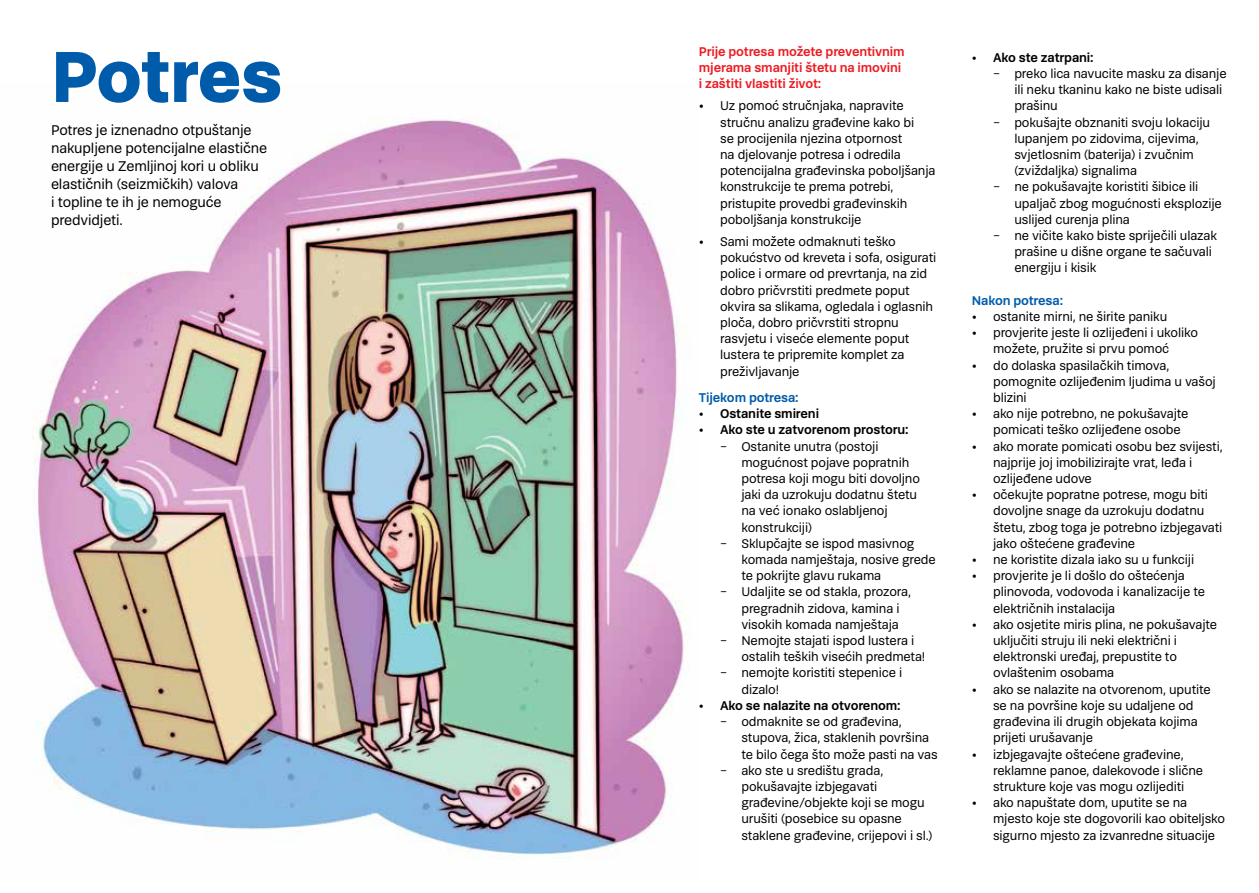
<style>
.page{position:relative;width:1259px;height:893px;background:#fff}
.page>*{position:absolute;margin:0;border:0;box-sizing:border-box;transform-origin:0 0}
.t1{font:76.95px "Brenner Sans Std Bld";letter-spacing:-.015em;color:#005baa}
.t2{font:15px/18px "Brenner Sans Std";letter-spacing:-.01em;color:#000}
.t3{font:13.5px/16.2px "Brenner Sans Std";letter-spacing:-.01em;color:#000}
.t4{font:500 13.5px "Brenner Sans Std";letter-spacing:-.01em;color:#000}
.t5{font:500 13.5px/16.2px "Brenner Sans Std";letter-spacing:-.01em;color:#ed1d24}
.t6{font:500 13.5px "Brenner Sans Std";letter-spacing:-.01em;color:#005baa}
</style>
<div class="page">
<img style="left:33px;top:117px;width:655px;height:742px">
<h1 class="t1" style="left:51px;top:26px;width:233px">Potres</h1>
<p class="t2" style="left:51px;top:121px;width:218px">Potres je iznenadno otpuštanje nakupljene potencijalne elastične energije u Zemljinoj kori u obliku elastičnih (seizmičkih) valova<br>i topline te ih je nemoguće predvidjeti.</p>
<p class="t5" style="left:699px;top:43px;width:207px">Prije potresa možete preventivnim mjerama smanjiti štetu na imovini i zaštiti vlastiti život:</p>
<p class="t3" style="left:720px;top:97px;width:217px;text-indent:-21px">• Uz pomoć stručnjaka, napravite stručnu analizu građevine kako bi<br>se procijenila njezina otpornost<br>na djelovanje potresa i odredila potencijalna građevinska poboljšanja konstrukcije te prema potrebi, pristupite provedbi građevinskih poboljšanja konstrukcije</p>
<p class="t3" style="left:720px;top:233px;width:218px;text-indent:-21px">• Sami možete odmaknuti teško pokućstvo od kreveta i sofa, osigurati police i ormare od prevrtanja, na zid dobro pričvrstiti predmete poput okvira sa slikama, ogledala i oglasnih ploča, dobro pričvrstiti stropnu rasvjetu i viseće elemente poput lustera te pripremite komplet za preživljavanje</p>
<p class="t6" style="left:699px;top:389px;width:101px">Tijekom potresa:</p>
<p class="t4" style="left:699px;top:405px;width:122px">• Ostanite smireni</p>
<p class="t4" style="left:699px;top:421px;width:211px">• Ako ste u zatvorenom prostoru:</p>
<p class="t3" style="left:720px;top:438px;width:160px">− Ostanite unutra (postoji</p>
<p class="t3" style="left:741px;top:454px;width:169px">mogućnost pojave popratnih</p>
<p class="t3" style="left:741px;top:470px;width:180px">potresa koji mogu biti dovoljno</p>
<p class="t3" style="left:741px;top:486px;width:177px">jaki da uzrokuju dodatnu štetu</p>
<p class="t3" style="left:741px;top:502px;width:148px">na već ionako oslabljenoj</p>
<p class="t3" style="left:741px;top:519px;width:72px">konstrukciji)</p>
<p class="t3" style="left:720px;top:535px;width:196px">− Sklupčajte se ispod masivnog</p>
<p class="t3" style="left:741px;top:551px;width:196px">komada namještaja, nosive grede</p>
<p class="t3" style="left:741px;top:567px;width:141px">te pokrijte glavu rukama</p>
<p class="t3" style="left:720px;top:583px;width:192px">− Udaljite se od stakla, prozora,</p>
<p class="t3" style="left:741px;top:600px;width:160px">pregradnih zidova, kamina i</p>
<p class="t3" style="left:741px;top:616px;width:159px">visokih komada namještaja</p>
<p class="t3" style="left:720px;top:632px;width:196px">− Nemojte stajati ispod lustera i</p>
<p class="t3" style="left:741px;top:648px;width:185px">ostalih teških visećih predmeta!</p>
<p class="t3" style="left:720px;top:664px;width:183px">− nemojte koristiti stepenice i</p>
<p class="t3" style="left:741px;top:681px;width:39px">dizalo!</p>
<p class="t4" style="left:699px;top:697px;width:203px">• Ako se nalazite na otvorenom:</p>
<p class="t3" style="left:720px;top:713px;width:183px">− odmaknite se od građevina,</p>
<p class="t3" style="left:741px;top:729px;width:189px">stupova, žica, staklenih površina</p>
<p class="t3" style="left:741px;top:745px;width:198px">te bilo čega što može pasti na vas</p>
<p class="t3" style="left:720px;top:762px;width:165px">− ako ste u središtu grada,</p>
<p class="t3" style="left:741px;top:778px;width:137px">pokušavajte izbjegavati</p>
<p class="t3" style="left:741px;top:794px;width:185px">građevine/objekte koji se mogu</p>
<p class="t3" style="left:741px;top:810px;width:162px">urušiti (posebice su opasne</p>
<p class="t3" style="left:741px;top:826px;width:193px">staklene građevine, crijepovi i sl.)</p>
<p class="t4" style="left:972px;top:49px;width:123px">• Ako ste zatrpani:</p>
<p class="t3" style="left:993px;top:65px;width:235px">− preko lica navucite masku za disanje</p>
<p class="t3" style="left:1014px;top:81px;width:209px">ili neku tkaninu kako ne biste udisali</p>
<p class="t3" style="left:1014px;top:97px;width:45px">prašinu</p>
<p class="t3" style="left:993px;top:114px;width:219px">− pokušajte obznaniti svoju lokaciju</p>
<p class="t3" style="left:1014px;top:130px;width:186px">lupanjem po zidovima, cijevima,</p>
<p class="t3" style="left:1014px;top:146px;width:181px">svjetlosnim (baterija) i zvučnim</p>
<p class="t3" style="left:1014px;top:162px;width:124px">(zviždaljka) signalima</p>
<p class="t3" style="left:993px;top:178px;width:207px">− ne pokušavajte koristiti šibice ili</p>
<p class="t3" style="left:1014px;top:195px;width:209px">upaljač zbog mogućnosti eksplozije</p>
<p class="t3" style="left:1014px;top:211px;width:117px">uslijed curenja plina</p>
<p class="t3" style="left:993px;top:227px;width:225px">− ne vičite kako biste spriječili ulazak</p>
<p class="t3" style="left:1014px;top:243px;width:199px">prašine u dišne organe te sačuvali</p>
<p class="t3" style="left:1014px;top:259px;width:84px">energiju i kisik</p>
<p class="t6" style="left:972px;top:292px;width:93px">Nakon potresa:</p>
<p class="t3" style="left:972px;top:308px;width:197px">• ostanite mirni, ne širite paniku</p>
<p class="t3" style="left:972px;top:324px;width:228px;text-align:center">• provjerite jeste li ozlijeđeni i ukoliko možete, pružite si prvu pomoć</p>
<p class="t3" style="left:993px;top:357px;width:224px;text-indent:-21px">• do dolaska spasilačkih timova, pomognite ozlijeđenim ljudima u vašoj blizini</p>
<p class="t3" style="left:993px;top:405px;width:197px;text-indent:-21px">• ako nije potrebno, ne pokušavajte pomicati teško ozlijeđene osobe</p>
<p class="t3" style="left:993px;top:438px;width:231px;text-indent:-21px">• ako morate pomicati osobu bez svijesti, najprije joj imobilizirajte vrat, leđa i ozlijeđene udove</p>
<p class="t3" style="left:993px;top:486px;width:231px;text-indent:-21px">• očekujte popratne potrese, mogu biti dovoljne snage da uzrokuju dodatnu štetu, zbog toga je potrebno izbjegavati jako oštećene građevine</p>
<p class="t3" style="left:972px;top:551px;width:224px">• ne koristite dizala iako su u funkciji</p>
<p class="t3" style="left:993px;top:567px;width:213px;text-indent:-21px">• provjerite je li došlo do oštećenja plinovoda, vodovoda i kanalizacije te električnih instalacija</p>
<p class="t3" style="left:993px;top:616px;width:226px;text-indent:-21px">• ako osjetite miris plina, ne pokušavajte uključiti struju ili neki električni i elektronski uređaj, prepustite to ovlaštenim osobama</p>
<p class="t3" style="left:993px;top:681px;width:219px;text-indent:-21px">• ako se nalazite na otvorenom, uputite se na površine koje su udaljene od građevina ili drugih objekata kojima prijeti urušavanje</p>
<p class="t3" style="left:993px;top:745px;width:212px;text-indent:-21px">• izbjegavajte oštećene građevine, reklamne panoe, dalekovode i slične strukture koje vas mogu ozlijediti</p>
<p class="t3" style="left:993px;top:794px;width:234px;text-indent:-21px">• ako napuštate dom, uputite se na mjesto koje ste dogovorili kao obiteljsko sigurno mjesto za izvanredne situacije</p>
</div>
